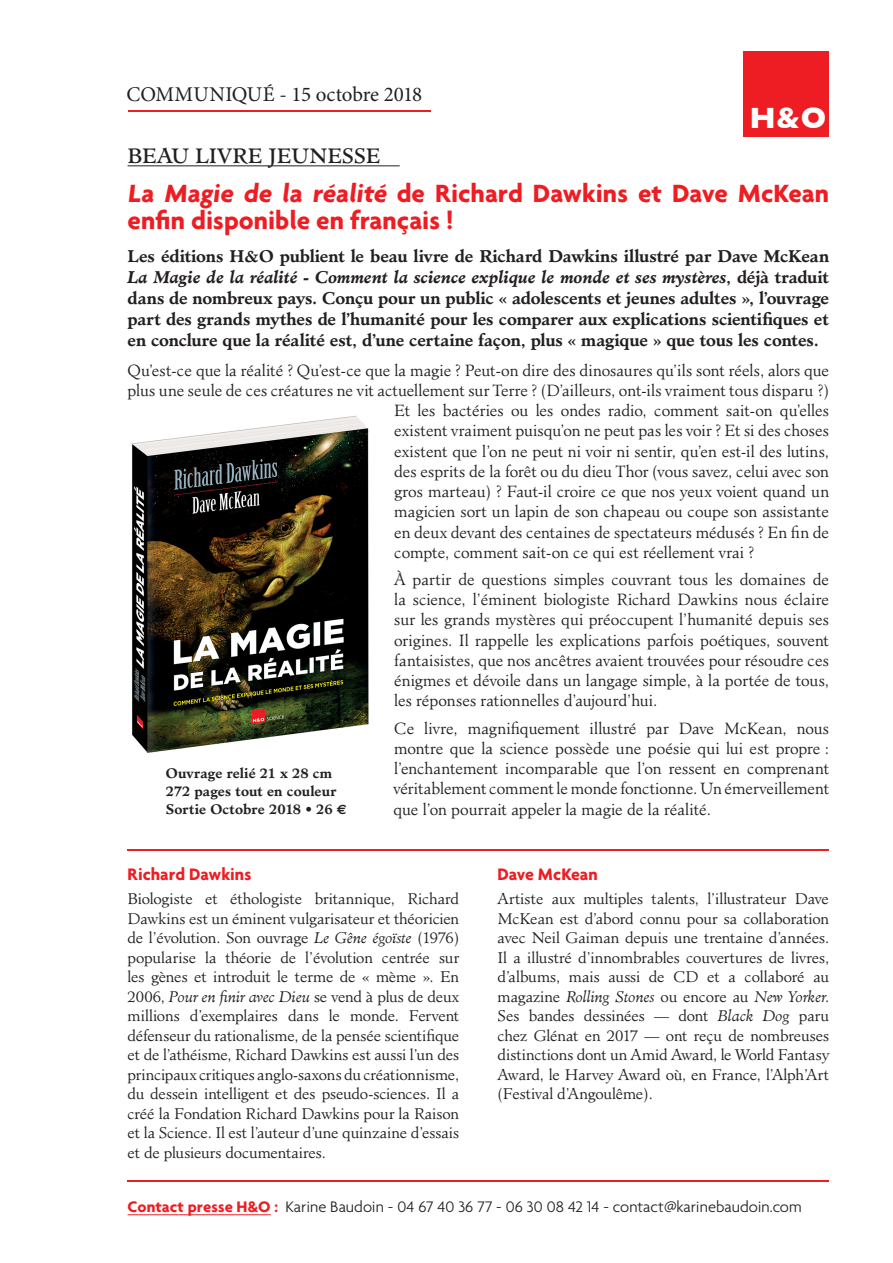
<style>
.page{position:relative;width:893px;height:1263px;background:#fff}
.page>*{position:absolute;margin:0;border:0;box-sizing:border-box;transform-origin:0 0}
.t1{font:700 30px "Gill Sans";color:#fff}
.t2{font:700 27px/27px "Agenda";color:#ee1d23}
.t3{font:21px "Minion Pro";letter-spacing:-.01em;color:#231f20}
.t4{font:20.25px "Minister";color:#231f20}
.t5{font:700 18px "Agenda";color:#ee1d23}
.t6{font:700 16.5px/21px "Minister";letter-spacing:-.01em;color:#231f20;text-align:justify}
.t7{font:300 16.5px "Agenda";color:#231f20}
.t8{font:300 15.75px/20.2px "Minister";letter-spacing:-.005em;color:#231f20;text-align:justify}
.t9{font:300 15px/19.5px "Minister";letter-spacing:-.01em;color:#231f20;text-align:justify}
.t10{font:700 13.5px "Minister";letter-spacing:.005em;color:#231f20}
.s1{font-style:italic}
.s2{font-family:"Euro Sans"}
.s3{font-weight:700;color:#ee1d23}
</style>
<div class="page">
<hr style="left:128px;top:1214px;width:143px;height:1px;background:#ee1d23">
<hr style="left:128px;top:1180px;width:701px;height:1px;background:#ee1d23">
<hr style="left:128px;top:110px;width:303px;height:1px;background:#ee1d23">
<div style="left:744px;top:51px;width:85px;height:86px;background:#ee1d23"></div>
<img style="left:131px;top:416px;width:238px;height:337px">
<hr style="left:128px;top:849px;width:701px;height:2px;background:#ee1d23">
<hr style="left:128px;top:165px;width:272px;height:1px;background:#231f20">
<p class="t3" style="left:126px;top:80px;width:297px">COMMUNIQUÉ - 15 octobre 2018</p>
<p class="t1" style="left:750px;top:100px;width:78px">H&amp;O</p>
<p class="t4" style="left:128px;top:143px;width:254px">BEAU LIVRE JEUNESSE</p>
<p class="t2" style="left:128px;top:179px;width:703px">La Magie de la réalité de Richard Dawkins et Dave McKean enfin disponible en français !</p>
<p class="t6" style="left:128px;top:245px;width:703px">Les éditions H&amp;O publient le beau livre de Richard Dawkins illustré par Dave McKean <span class="s1">La Magie de la réalité - Comment la science explique le monde et ses mystères</span>, déjà traduit dans de nombreux pays. Conçu pour un public « adolescents et jeunes adultes », l’ouvrage part des grands mythes de l’humanité pour les comparer aux explications scientifiques et en conclure que la réalité est, d’une certaine façon, plus « magique » que tous les contes.</p>
<p class="t8" style="left:128px;top:360px;width:703px">Qu’est-ce que la réalité ? Qu’est-ce que la magie ? Peut-on dire des dinosaures qu’ils sont réels, alors que</p>
<p class="t8" style="left:128px;top:380px;width:703px">plus une seule de ces créatures ne vit actuellement sur Terre ? (D’ailleurs, ont-ils vraiment tous disparu ?)</p>
<p class="t8" style="left:394px;top:401px;width:436px">Et les bactéries ou les ondes radio, comment sait-on qu’elles</p>
<p class="t8" style="left:394px;top:421px;width:436px">existent vraiment puisqu’on ne peut pas les voir ? Et si des choses</p>
<p class="t8" style="left:394px;top:441px;width:436px">existent que l’on ne peut ni voir ni sentir, qu’en est-il des lutins,</p>
<p class="t8" style="left:394px;top:461px;width:436px">des esprits de la forêt ou du dieu Thor (vous savez, celui avec son</p>
<p class="t8" style="left:394px;top:482px;width:436px">gros marteau) ? Faut-il croire ce que nos yeux voient quand un</p>
<p class="t8" style="left:394px;top:502px;width:436px">magicien sort un lapin de son chapeau ou coupe son assistante</p>
<p class="t8" style="left:394px;top:522px;width:437px">en deux devant des centaines de spectateurs médusés ? En fin de</p>
<p class="t8" style="left:394px;top:542px;width:362px">compte, comment sait-on ce qui est réellement vrai ?</p>
<p class="t8" style="left:394px;top:569px;width:437px">À partir de questions simples couvrant tous les domaines de la science, l’éminent biologiste Richard Dawkins nous éclaire sur les grands mystères qui préoccupent l’humanité depuis ses origines. Il rappelle les explications parfois poétiques, souvent fantaisistes, que nos ancêtres avaient trouvées pour résoudre ces énigmes et dévoile dans un langage simple, à la portée de tous, les réponses rationnelles d’aujourd’hui.</p>
<p class="t8" style="left:393px;top:718px;width:437px">Ce livre, magnifiquement illustré par Dave McKean, nous montre que la science possède une poésie qui lui est propre : l’enchantement incomparable que l’on ressent en comprenant véritablement comment le monde fonctionne. Un émerveillement que l’on pourrait appeler la magie de la réalité.</p>
<p class="t10" style="left:166px;top:765px;width:168px">Ouvrage relié 21 x 28 cm</p>
<p class="t10" style="left:166px;top:783px;width:172px">272 pages tout en couleur</p>
<p class="t10" style="left:166px;top:801px;width:183px">Sortie Octobre 2018 • 26 <span class="s2">€</span></p>
<p class="t5" style="left:128px;top:863px;width:125px">Richard Dawkins</p>
<p class="t9" style="left:128px;top:889px;width:333px">Biologiste et éthologiste britannique, Richard Dawkins est un éminent vulgarisateur et théoricien de l’évolution. Son ouvrage <span class="s1">Le Gêne égoïste</span> (1976) popularise la théorie de l’évolution centrée sur les gènes et introduit le terme de « mème ». En 2006, <span class="s1">Pour en finir avec Dieu</span> se vend à plus de deux millions d’exemplaires dans le monde. Fervent défenseur du rationalisme, de la pensée scientifique et de l’athéisme, Richard Dawkins est aussi l’un des principaux critiques anglo-saxons du créationnisme, du dessein intelligent et des pseudo-sciences. Il a créé la Fondation Richard Dawkins pour la Raison et la Science. Il est l’auteur d’une quinzaine d’essais et de plusieurs documentaires.</p>
<p class="t5" style="left:497px;top:863px;width:102px">Dave McKean</p>
<p class="t9" style="left:497px;top:889px;width:333px">Artiste aux multiples talents, l’illustrateur Dave McKean est d’abord connu pour sa collaboration avec Neil Gaiman depuis une trentaine d’années.<br>Il a illustré d’innombrables couvertures de livres, d’albums, mais aussi de CD et a collaboré au magazine <span class="s1">Rolling Stones</span> ou encore au <span class="s1">New Yorker</span>.<br>Ses bandes dessinées — dont <span class="s1">Black Dog</span> paru chez Glénat en 2017 — ont reçu de nombreuses distinctions dont un Amid Award, le World Fantasy Award, le Harvey Award où, en France, l’Alph’Art (Festival d’Angoulême).</p>
<p class="t7" style="left:128px;top:1197px;width:676px"><span class="s3">Contact presse H&amp;O :</span> Karine Baudoin - 04 67 40 36 77 - 06 30 08 42 14 - contact@karinebaudoin.com</p>
</div>
